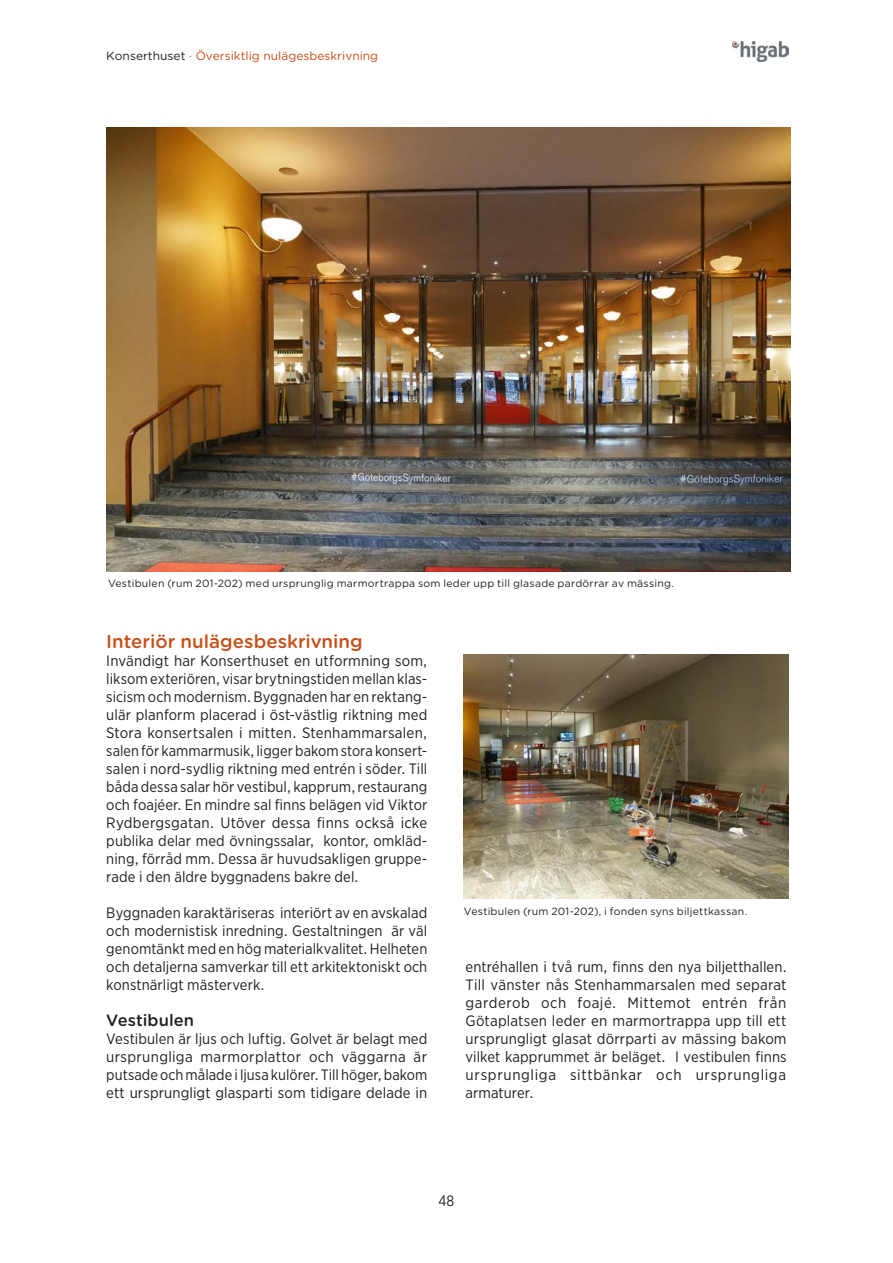
<style>
.page{position:relative;width:893px;height:1263px;background:#fff}
.page>*{position:absolute;margin:0;border:0;box-sizing:border-box;transform-origin:0 0}
.Mellanrubrik{font:500 18.75px "Gotham Rounded";color:#c74f18}
.Underrubrik{font:500 16.5px "Gotham Rounded";letter-spacing:.005em;color:#231f20}
.Brödtext{font:15px/18px "Gotham Narrow";letter-spacing:.005em;color:#231f20;text-align:justify}
.t1{font:12px "Gotham Rounded";color:#c74f18}
.Bildtext{font:10.5px "Gotham Rounded";letter-spacing:.02em;color:#231f20}
.s1{color:#231f20}
</style>
<div class="page">
<img style="left:732px;top:41px;width:57px;height:21px">
<img style="left:106px;top:128px;width:684px;height:444px">
<img style="left:464px;top:655px;width:324px;height:243px">
<p class="t1" style="left:106px;top:47px;width:273px"><span class="s1">Konserthuset</span> · Översiktlig nulägesbeskrivning</p>
<p class="Bildtext" style="left:108px;top:576px;width:567px">Vestibulen (rum 201-202) med ursprunglig marmortrappa som leder upp till glasade pardörrar av mässing.</p>
<p class="Mellanrubrik" style="left:106px;top:628px;width:258px">Interiör nulägesbeskrivning</p>
<p class="Brödtext" style="left:106px;top:651px;width:323px">Invändigt har Konserthuset en utformning som, liksom exteriören, visar brytningstiden mellan klas&shy;sicism och modernism. Byggnaden har en rektang&shy;ulär planform placerad i öst-västlig riktning med Stora konsertsalen i mitten. Stenhammarsalen, salen för kammarmusik, ligger bakom stora konsert&shy;salen i nord-sydlig riktning med entrén i söder. Till båda dessa salar hör vestibul, kapprum, restaurang och foajéer. En mindre sal finns belägen vid Viktor Rydbergsgatan. Utöver dessa finns också icke publika delar med övningssalar, kontor, omkläd&shy;ning, förråd mm. Dessa är huvudsakligen gruppe&shy;rade i den äldre byggnadens bakre del.</p>
<p class="Brödtext" style="left:106px;top:903px;width:323px">Byggnaden karaktäriseras interiört av en avskalad</p>
<p class="Brödtext" style="left:106px;top:921px;width:323px">och modernistisk inredning. Gestaltningen är väl genomtänkt med en hög materialkvalitet. Helheten och detaljerna samverkar till ett arkitektoniskt och konstnärligt mästerverk.</p>
<p class="Underrubrik" style="left:106px;top:1008px;width:89px">Vestibulen</p>
<p class="Brödtext" style="left:106px;top:1029px;width:323px">Vestibulen är ljus och luftig. Golvet är belagt med ursprungliga marmorplattor och väggarna är putsade och målade i ljusa kulörer. Till höger, bakom ett ursprungligt glasparti som tidigare delade in</p>
<p class="Bildtext" style="left:464px;top:904px;width:285px">Vestibulen (rum 201-202), i fonden syns biljettkassan.</p>
<p class="Brödtext" style="left:466px;top:957px;width:323px">entréhallen i två rum, finns den nya biljetthallen.<br>Till vänster nås Stenhammarsalen med separat garderob och foajé. Mittemot entrén från Götaplatsen leder en marmortrappa upp till ett ursprungligt glasat dörrparti av mässing bakom vilket kapprummet är beläget. I vestibulen finns ursprungliga sittbänkar och ursprungliga armaturer.</p>
<p class="Brödtext" style="left:438px;top:1191px;width:18px">48</p>
</div>
